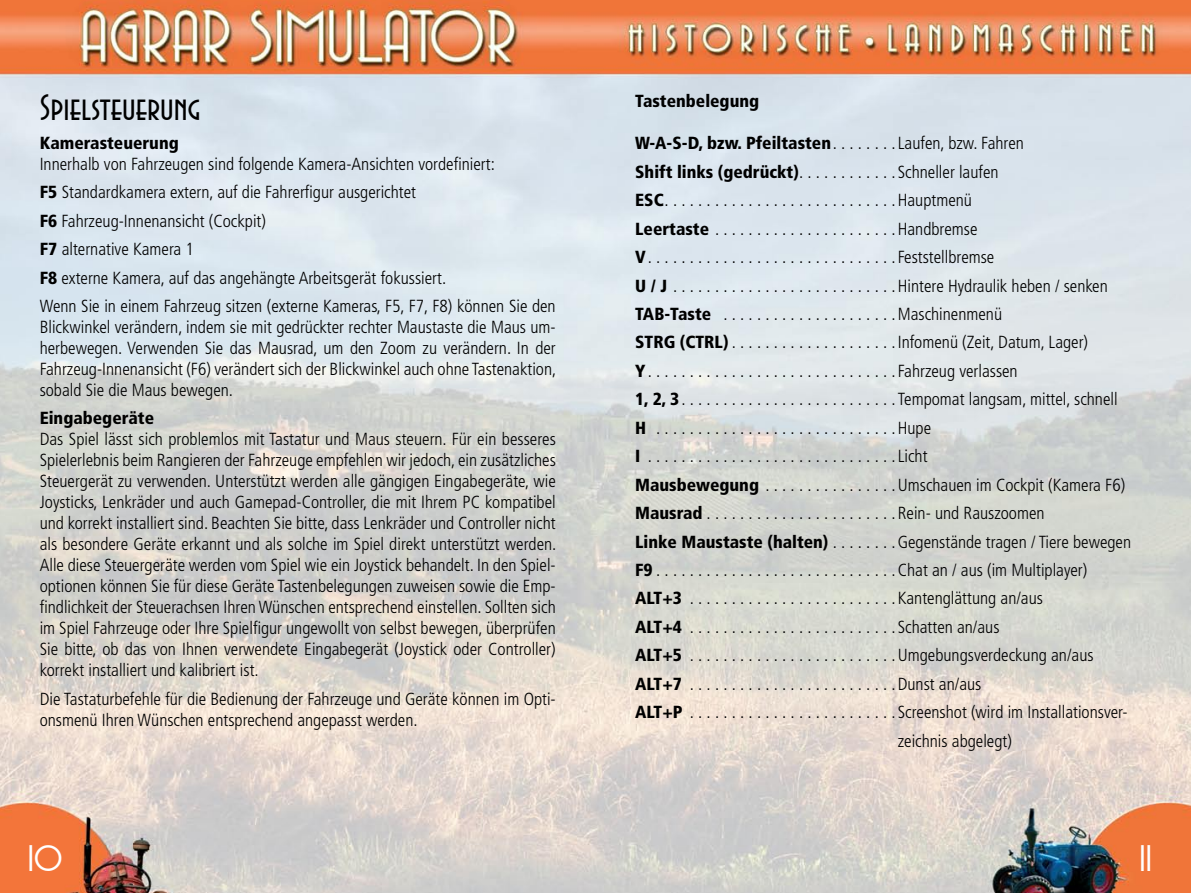
<style>
.page{position:relative;width:1191px;height:893px;background:#fff}
.page>*{position:absolute;margin:0;border:0;box-sizing:border-box;transform-origin:0 0}
.t1{font:38.5px "Avenida Let Plain";color:#000}
.t2{font:38.5px "Avenida Let Plain";color:#fff}
.t3{font:300 condensed 17.5px/21px "Frutiger";color:#000}
.t4{font:900 condensed 17.5px "Frutiger";color:#000}
.s1{font-weight:900}
</style>
<div class="page">
<img style="left:0;top:0;width:1191px;height:893px">
<h1 class="t1" style="left:40px;top:88px;width:162px">Spielsteuerung</h1>
<p class="t4" style="left:40px;top:132px;width:141px">Kamerasteuerung</p>
<p class="t3" style="left:40px;top:150px;width:517px;line-height:28.3px">Innerhalb von Fahrzeugen sind folgende Kamera-Ansichten vordefiniert:<br><span class="s1">F5</span> Standardkamera extern, auf die Fahrerfigur ausgerichtet<br><span class="s1">F6</span> Fahrzeug-Innenansicht (Cockpit)<br><span class="s1">F7</span> alternative Kamera 1<br><span class="s1">F8</span> externe Kamera, auf das angehängte Arbeitsgerät fokussiert.<br>Wenn Sie in einem Fahrzeug sitzen (externe Kameras, F5, F7, F8) können Sie den</p>
<p class="t3" style="left:40px;top:317px;width:518px;text-align:justify">Blickwinkel verändern, indem sie mit gedrückter rechter Maustaste die Maus um&shy;herbewegen. Verwenden Sie das Mausrad, um den Zoom zu verändern. In der Fahrzeug-Innenansicht (F6) verändert sich der Blickwinkel auch ohne Tastenaktion, sobald Sie die Maus bewegen.</p>
<p class="t4" style="left:40px;top:408px;width:116px">Eingabegeräte</p>
<p class="t3" style="left:40px;top:429px;width:517px">Das Spiel lässt sich problemlos mit Tastatur und Maus steuern. Für ein besseres Spielerlebnis beim Rangieren der Fahrzeuge empfehlen wir jedoch, ein zusätzliches Steuergerät zu verwenden. Unterstützt werden alle gängigen Eingabegeräte, wie Joysticks, Lenkräder und auch Gamepad-Controller, die mit Ihrem PC kompatibel und korrekt installiert sind. Beachten Sie bitte, dass Lenkräder und Controller nicht als besondere Geräte erkannt und als solche im Spiel direkt unterstützt werden.<br>Alle diese Steuergeräte werden vom Spiel wie ein Joystick behandelt. In den Spiel&shy;optionen können Sie für diese Geräte Tastenbelegungen zuweisen sowie die Emp&shy;findlichkeit der Steuerachsen Ihren Wünschen entsprechend einstellen. Sollten sich im Spiel Fahrzeuge oder Ihre Spielfigur ungewollt von selbst bewegen, überprüfen Sie bitte, ob das von Ihnen verwendete Eingabegerät (Joystick oder Controller) korrekt installiert und kalibriert ist.</p>
<p class="t3" style="left:40px;top:688px;width:517px">Die Tastaturbefehle für die Bedienung der Fahrzeuge und Geräte können im Opti&shy;onsmenü Ihren Wünschen entsprechend angepasst werden.</p>
<p class="t4" style="left:635px;top:91px;width:125px">Tastenbelegung</p>
<p class="t3" style="left:635px;top:133px;width:390px"><span class="s1">W-A-S-D, bzw. Pfeiltasten</span> . . . . . . . Laufen, bzw. Fahren</p>
<p class="t3" style="left:635px;top:162px;width:365px"><span class="s1">Shift links (gedrückt)</span> . . . . . . . . . . . Schneller laufen</p>
<p class="t3" style="left:635px;top:190px;width:338px"><span class="s1">ESC</span> . . . . . . . . . . . . . . . . . . . . . . . . . . . Hauptmenü</p>
<p class="t3" style="left:635px;top:218px;width:344px"><span class="s1">Leertaste</span> . . . . . . . . . . . . . . . . . . . . . Handbremse</p>
<p class="t3" style="left:635px;top:247px;width:361px"><span class="s1">V</span> . . . . . . . . . . . . . . . . . . . . . . . . . . . . . Feststellbremse</p>
<p class="t3" style="left:635px;top:275px;width:474px"><span class="s1">U / J</span> . . . . . . . . . . . . . . . . . . . . . . . . . . Hintere Hydraulik heben / senken</p>
<p class="t3" style="left:635px;top:304px;width:368px"><span class="s1">TAB-Taste</span> . . . . . . . . . . . . . . . . . . . . Maschinenmenü</p>
<p class="t3" style="left:635px;top:332px;width:454px"><span class="s1">STRG (CTRL)</span> . . . . . . . . . . . . . . . . . . . Infomenü (Zeit, Datum, Lager)</p>
<p class="t3" style="left:635px;top:361px;width:384px"><span class="s1">Y</span> . . . . . . . . . . . . . . . . . . . . . . . . . . . . . Fahrzeug verlassen</p>
<p class="t3" style="left:635px;top:389px;width:484px"><span class="s1">1, 2, 3</span> . . . . . . . . . . . . . . . . . . . . . . . . . Tempomat langsam, mittel, schnell</p>
<p class="t3" style="left:635px;top:417px;width:297px"><span class="s1">H</span> . . . . . . . . . . . . . . . . . . . . . . . . . . . . Hupe</p>
<p class="t3" style="left:635px;top:446px;width:294px"><span class="s1">I</span> . . . . . . . . . . . . . . . . . . . . . . . . . . . . . Licht</p>
<p class="t3" style="left:635px;top:474px;width:491px"><span class="s1">Mausbewegung</span> . . . . . . . . . . . . . . . Umschauen im Cockpit (Kamera F6)</p>
<p class="t3" style="left:635px;top:503px;width:411px"><span class="s1">Mausrad</span> . . . . . . . . . . . . . . . . . . . . . . Rein- und Rauszoomen</p>
<p class="t3" style="left:635px;top:531px;width:497px"><span class="s1">Linke Maustaste (halten)</span> . . . . . . . . Gegenstände tragen / Tiere bewegen</p>
<p class="t3" style="left:635px;top:560px;width:454px"><span class="s1">F9</span> . . . . . . . . . . . . . . . . . . . . . . . . . . . . Chat an / aus (im Multiplayer)</p>
<p class="t3" style="left:635px;top:588px;width:409px"><span class="s1">ALT+3</span> . . . . . . . . . . . . . . . . . . . . . . . . Kantenglättung an/aus</p>
<p class="t3" style="left:635px;top:617px;width:366px"><span class="s1">ALT+4</span> . . . . . . . . . . . . . . . . . . . . . . . . Schatten an/aus</p>
<p class="t3" style="left:635px;top:645px;width:460px"><span class="s1">ALT+5</span> . . . . . . . . . . . . . . . . . . . . . . . . Umgebungsverdeckung an/aus</p>
<p class="t3" style="left:635px;top:673px;width:348px"><span class="s1">ALT+7</span> . . . . . . . . . . . . . . . . . . . . . . . . Dunst an/aus</p>
<p class="t3" style="left:635px;top:702px;width:494px"><span class="s1">ALT+P</span> . . . . . . . . . . . . . . . . . . . . . . . . Screenshot (wird im Installationsver-</p>
<p class="t3" style="left:897px;top:730px;width:116px">zeichnis abgelegt)</p>
<h1 class="t2" style="left:28px;top:839px;width:37px">10</h1>
<h1 class="t2" style="left:1139px;top:839px;width:14px">11</h1>
</div>
